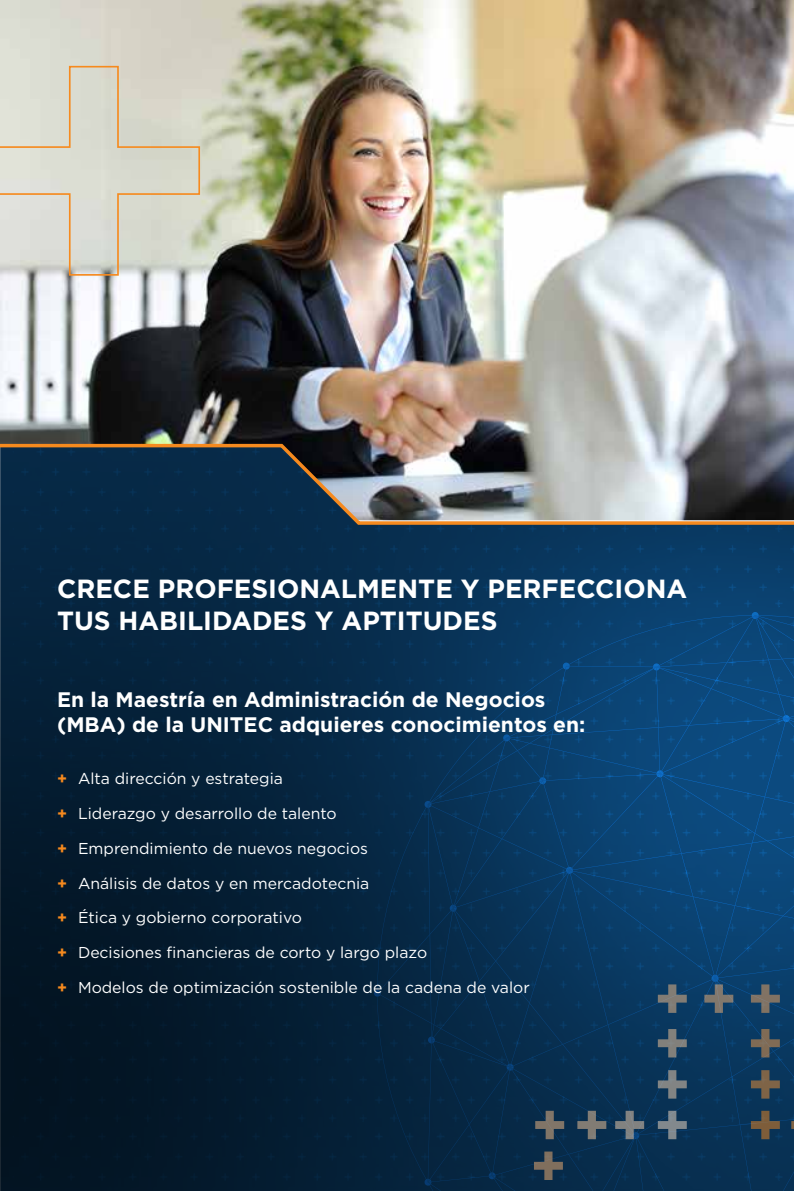
<style>
.page{position:relative;width:794px;height:1191px;background:#fff}
.page>*{position:absolute;margin:0;border:0;box-sizing:border-box;transform-origin:0 0}
.t1{font:700 26.25px/31.5px "Gotham";color:#fff}
.t2{font:700 21px/25.2px "Gotham";color:#fff}
.t3{font:15.75px "Gotham";color:#fff}
.s1{font-weight:700;color:#f68a1e}
</style>
<div class="page">
<img style="left:13px;top:526px;width:781px;height:665px">
<svg style="left:374px;top:989px;width:3px;height:7px"></svg>
<svg style="left:377px;top:615px;width:51px;height:576px;background:#062946"></svg>
<svg style="left:428px;top:615px;width:276px;height:52px;background:#093c68"></svg>
<svg style="left:428px;top:667px;width:276px;height:524px;background:#08365e"></svg>
<svg style="left:658px;top:984px;width:29px;height:29px"></svg>
<svg style="left:535px;top:1110px;width:29px;height:29px"></svg>
<svg style="left:658px;top:1029px;width:29px;height:28px"></svg>
<svg style="left:658px;top:1070px;width:29px;height:28px"></svg>
<svg style="left:658px;top:1110px;width:29px;height:29px"></svg>
<svg style="left:615px;top:1110px;width:29px;height:29px"></svg>
<svg style="left:577px;top:1110px;width:29px;height:29px"></svg>
<svg style="left:534px;top:1151px;width:29px;height:29px"></svg>
<svg style="left:704px;top:612px;width:90px;height:579px;background:#0e4370"></svg>
<img style="left:0;top:0;width:794px;height:442px">
<svg style="left:0;top:442px;width:794px;height:84px;background:#556068"></svg>
<svg style="left:0;top:65px;width:201px;height:211px;background:#d9d7ca"></svg>
<h1 class="t1" style="left:57px;top:573px;width:632px">CRECE PROFESIONALMENTE Y PERFECCIONA<br>TUS HABILIDADES Y APTITUDES</h1>
<h2 class="t2" style="left:57px;top:686px;width:530px">En la Maestría en Administración de Negocios (MBA) de la UNITEC adquieres conocimientos en:</h2>
<p class="t3" style="left:57px;top:768px;width:227px"><span class="s1">+</span> Alta dirección y estrategia</p>
<p class="t3" style="left:57px;top:803px;width:281px"><span class="s1">+</span> Liderazgo y desarrollo de talento</p>
<p class="t3" style="left:57px;top:838px;width:312px"><span class="s1">+</span> Emprendimiento de nuevos negocios</p>
<p class="t3" style="left:57px;top:873px;width:314px"><span class="s1">+</span> Análisis de datos y en mercadotecnia</p>
<p class="t3" style="left:57px;top:907px;width:246px"><span class="s1">+</span> Ética y gobierno corporativo</p>
<p class="t3" style="left:57px;top:942px;width:372px"><span class="s1">+</span> Decisiones financieras de corto y largo plazo</p>
<p class="t3" style="left:57px;top:977px;width:474px"><span class="s1">+</span> Modelos de optimización sostenible de la cadena de valor</p>
</div>
